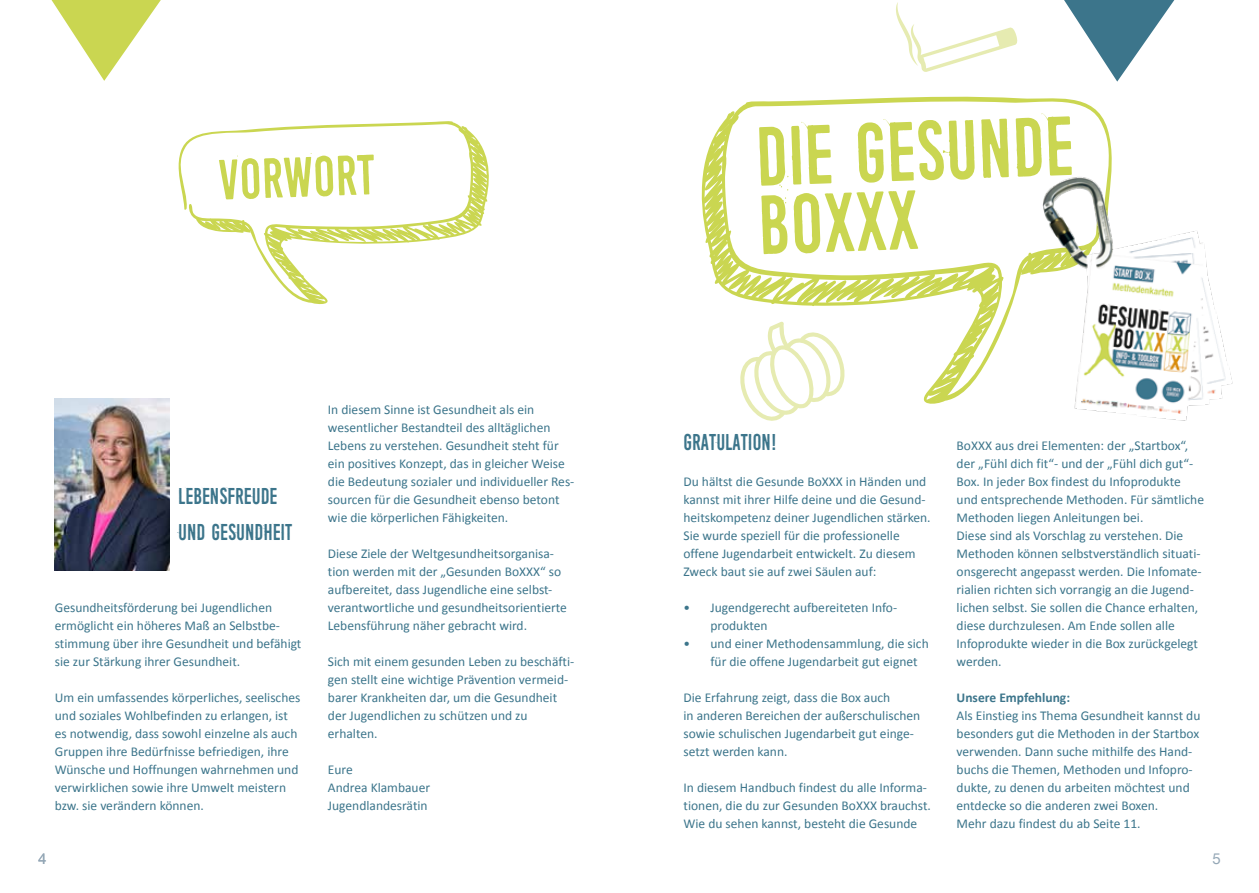
<style>
.page{position:relative;width:1259px;height:893px;background:#fff}
.page>*{position:absolute;margin:0;border:0;box-sizing:border-box;transform-origin:0 0}
.t1{font:87.6px/68.4px "April Fools'Day";color:#cad651}
.t2{font:59.25px "April Fools'Day";color:#cad651}
.t3{font:24px/36px "April Fools'Day";color:#3c758b}
.t4{font:15px "Helvetica Neue";color:#94a7b6}
.t5{font:13.5px/18px "Calibri";color:#3c758b}
.t6{font:700 13.5px "Calibri";color:#3c758b}
</style>
<div class="page">
<svg style="left:1064px;top:0;width:110px;height:82px"></svg>
<svg style="left:701px;top:96px;width:411px;height:308px"></svg>
<svg style="left:739px;top:322px;width:106px;height:99px"></svg>
<svg style="left:896px;top:2px;width:122px;height:70px"></svg>
<img style="left:1031px;top:157px;width:202px;height:264px">
<svg style="left:178px;top:121px;width:311px;height:184px"></svg>
<img style="left:55px;top:398px;width:115px;height:173px">
<svg style="left:52px;top:0;width:109px;height:81px"></svg>
<h2 class="t2" style="left:218px;top:150px;width:158px;rotate:-2deg">VORWORT</h2>
<h3 class="t3" style="left:178px;top:478px;width:116px">LEBENSFREUDE<br>UND GESUNDHEIT</h3>
<p class="t5" style="left:55px;top:598px;width:248px">Gesundheitsförderung bei Jugendlichen ermöglicht ein höheres Maß an Selbstbe&shy;stimmung über ihre Gesundheit und befähigt sie zur Stärkung ihrer Gesundheit.</p>
<p class="t5" style="left:55px;top:688px;width:247px">Um ein umfassendes körperliches, seelisches und soziales Wohlbefinden zu erlangen, ist es notwendig, dass sowohl einzelne als auch Gruppen ihre Bedürfnisse befriedigen, ihre Wünsche und Hoffnungen wahrnehmen und verwirklichen sowie ihre Umwelt meistern bzw. sie verändern können.</p>
<p class="t4" style="left:38px;top:848px;width:10px">4</p>
<p class="t5" style="left:328px;top:400px;width:248px">In diesem Sinne ist Gesundheit als ein wesentlicher Bestandteil des alltäglichen Lebens zu verstehen. Gesundheit steht für ein positives Konzept, das in gleicher Weise die Bedeutung sozialer und individueller Res&shy;sourcen für die Gesundheit ebenso betont wie die körperlichen Fähigkeiten.</p>
<p class="t5" style="left:328px;top:544px;width:241px">Diese Ziele der Weltgesundheitsorganisa&shy;tion werden mit der „Gesunden BoXXX“ so aufbereitet, dass Jugendliche eine selbst&shy;verantwortliche und gesundheitsorientierte Lebensführung näher gebracht wird.</p>
<p class="t5" style="left:328px;top:652px;width:248px">Sich mit einem gesunden Leben zu beschäfti&shy;gen stellt eine wichtige Prävention vermeid&shy;barer Krankheiten dar, um die Gesundheit der Jugendlichen zu schützen und zu erhalten.</p>
<p class="t5" style="left:328px;top:760px;width:104px">Eure<br>Andrea Klambauer<br>Jugendlandesrätin</p>
<h1 class="t1" style="left:754px;top:121px;width:320px;rotate:-2deg">DIE GESUNDE<br>BOXXX</h1>
<h3 class="t3" style="left:683px;top:424px;width:95px">GRATULATION!</h3>
<p class="t5" style="left:683px;top:472px;width:249px">Du hältst die Gesunde BoXXX in Händen und kannst mit ihrer Hilfe deine und die Gesund&shy;heitskompetenz deiner Jugendlichen stärken.<br>Sie wurde speziell für die professionelle offene Jugendarbeit entwickelt. Zu diesem Zweck baut sie auf zwei Säulen auf:</p>
<p class="t5" style="left:710px;top:598px;width:188px;text-indent:-27px">• Jugendgerecht aufbereiteten Info&shy;produkten</p>
<p class="t5" style="left:710px;top:634px;width:220px;text-indent:-27px">• und einer Methodensammlung, die sich für die offene Jugendarbeit gut eignet</p>
<p class="t5" style="left:683px;top:688px;width:238px">Die Erfahrung zeigt, dass die Box auch<br>in anderen Bereichen der außerschulischen sowie schulischen Jugendarbeit gut einge&shy;setzt werden kann.</p>
<p class="t5" style="left:683px;top:778px;width:249px">In diesem Handbuch findest du alle Informa&shy;tionen, die du zur Gesunden BoXXX brauchst.<br>Wie du sehen kannst, besteht die Gesunde</p>
<p class="t5" style="left:956px;top:436px;width:249px">BoXXX aus drei Elementen: der „Startbox“, der „Fühl dich fit“- und der „Fühl dich gut“- Box. In jeder Box findest du Infoprodukte und entsprechende Methoden. Für sämtliche Methoden liegen Anleitungen bei.<br>Diese sind als Vorschlag zu verstehen. Die Methoden können selbstverständlich situati&shy;onsgerecht angepasst werden. Die Infomate&shy;rialien richten sich vorrangig an die Jugend&shy;lichen selbst. Sie sollen die Chance erhalten, diese durchzulesen. Am Ende sollen alle Infoprodukte wieder in die Box zurückgelegt werden.</p>
<p class="t6" style="left:956px;top:689px;width:115px">Unsere Empfehlung:</p>
<p class="t5" style="left:956px;top:706px;width:245px">Als Einstieg ins Thema Gesundheit kannst du besonders gut die Methoden in der Startbox verwenden. Dann suche mithilfe des Hand&shy;buchs die Themen, Methoden und Infopro&shy;dukte, zu denen du arbeiten möchtest und entdecke so die anderen zwei Boxen.<br>Mehr dazu findest du ab Seite 11.</p>
<p class="t4" style="left:1212px;top:848px;width:10px">5</p>
</div>
